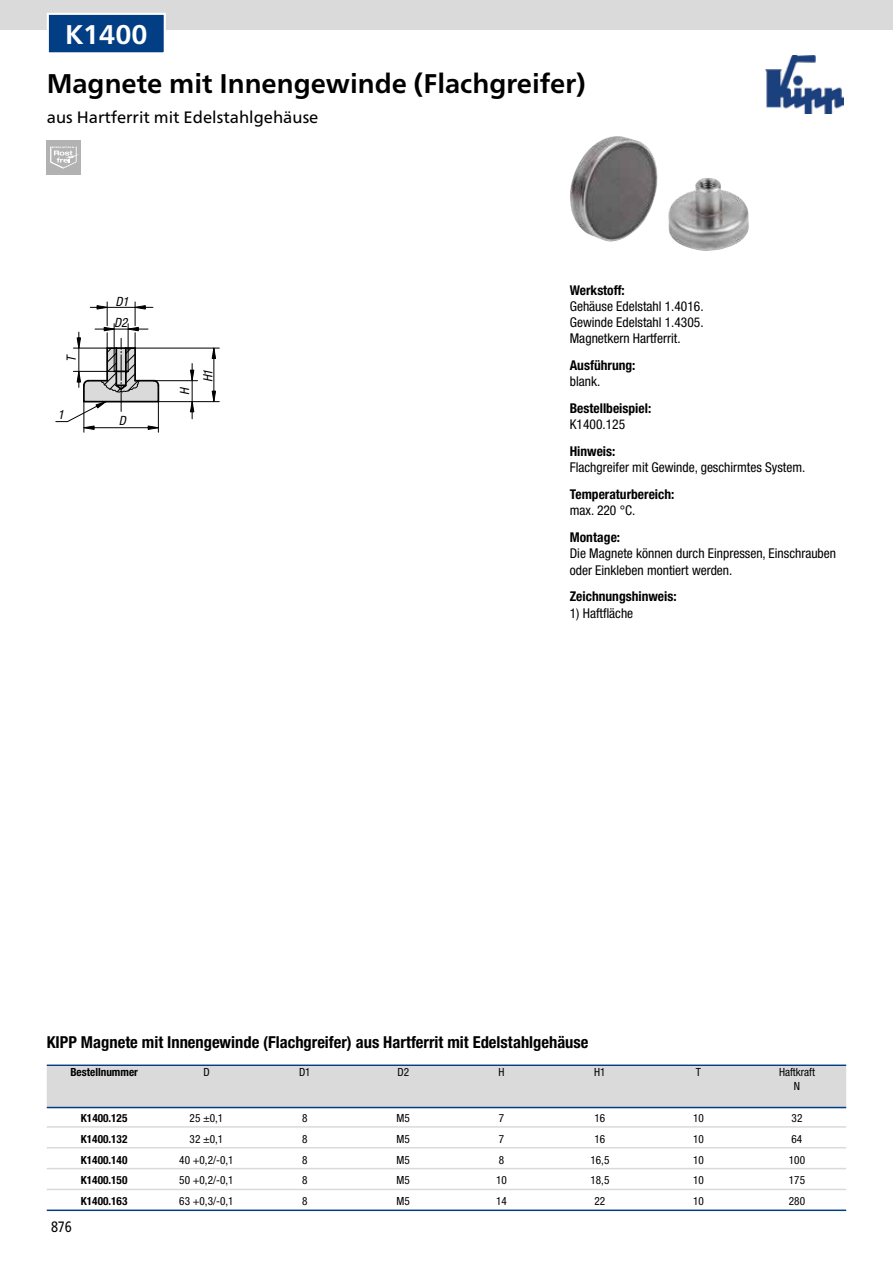
<style>
.page{position:relative;width:893px;height:1263px;background:#fff}
.page>*{position:absolute;margin:0;border:0;box-sizing:border-box;transform-origin:0 0}
.t1{font:700 27px "Frutiger Neue LTW1 G";color:#000}
.t2{font:700 27px "Frutiger Neue LTW1 G";color:#fff}
.t3{font:700 condensed 16.5px "Helvetica Neue LTW1 G";color:#000}
.t4{font:16.5px "Frutiger Neue LTW1 G";color:#000}
.t5{font:15px "Frutiger Neue LTW1 G";color:#000;scale:.81 1}
.t6{font:condensed 13.5px/16.2px "Helvetica Neue LTW1 G";color:#000;text-align:justify}
.t7{font:700 condensed 13.5px "Helvetica Neue LTW1 G";color:#000}
.t8{font:italic condensed 12.75px "Helvetica Neue LTW1 G";color:#000}
.t9{font:condensed 11.25px/14px "Helvetica Neue LTW1 G";color:#000;text-align:center}
.t10{font:700 condensed 11.25px "Helvetica Neue LTW1 G";color:#000}
</style>
<div class="page">
<div style="left:0;top:0;width:893px;height:30px;background:#dadada"></div>
<img style="left:765px;top:55px;width:79px;height:58px">
<img style="left:570px;top:136px;width:179px;height:115px">
<hr style="left:158px;top:402px;width:1px;height:30px;background:#000">
<hr style="left:83px;top:402px;width:1px;height:30px;background:#000">
<hr style="left:154px;top:380px;width:44px;height:1px;background:#000">
<hr style="left:192px;top:363px;width:1px;height:56px;background:#000">
<hr style="left:158px;top:401px;width:61px;height:1px;background:#000">
<hr style="left:127px;top:348px;width:92px;height:1px;background:#000">
<hr style="left:213px;top:348px;width:1px;height:54px;background:#000">
<svg style="left:189px;top:396px;width:6px;height:17px"></svg>
<svg style="left:189px;top:369px;width:6px;height:16px"></svg>
<svg style="left:211px;top:347px;width:6px;height:12px"></svg>
<svg style="left:211px;top:390px;width:6px;height:13px"></svg>
<svg style="left:56px;top:302px;width:108px;height:128px"></svg>
<div style="left:48px;top:14px;width:117px;height:39px;background:#023e84"></div>
<div style="left:47px;top:13px;width:119px;height:41px;border:2px solid #fff"></div>
<div style="left:47px;top:140px;width:34px;height:34px;background:#b3b2b2"></div>
<svg style="left:50px;top:147px;width:29px;height:22px"></svg>
<hr style="left:47px;top:1064px;width:799px;height:2px;background:#023e84">
<div style="left:47px;top:1066px;width:799px;height:41px;background:#dadada"></div>
<hr style="left:47px;top:1107px;width:799px;height:1px;background:#023e84">
<hr style="left:47px;top:1126px;width:799px;height:2px;background:#dadada">
<hr style="left:47px;top:1147px;width:799px;height:1px;background:#dadada">
<hr style="left:47px;top:1168px;width:799px;height:1px;background:#dadada">
<hr style="left:47px;top:1189px;width:799px;height:1px;background:#dadada">
<hr style="left:47px;top:1209px;width:799px;height:2px;background:#023e84">
<h1 class="t2" style="left:65px;top:18px;width:84px">K1400</h1>
<h1 class="t1" style="left:47px;top:67px;width:540px">Magnete mit Innengewinde (Flachgreifer)</h1>
<p class="t4" style="left:47px;top:105px;width:273px">aus Hartferrit mit Edelstahlgehäuse</p>
<p class="t8" style="left:64px;top:362px;width:9px;rotate:-90deg">T</p>
<p class="t8" style="left:58px;top:407px;width:8px">1</p>
<p class="t8" style="left:115px;top:294px;width:15px">D1</p>
<p class="t8" style="left:114px;top:315px;width:15px">D2</p>
<p class="t8" style="left:119px;top:413px;width:9px">D</p>
<p class="t8" style="left:177px;top:395px;width:9px;rotate:-90deg">H</p>
<p class="t8" style="left:200px;top:382px;width:14px;rotate:-90deg">H1</p>
<p class="t7" style="left:570px;top:282px;width:57px">Werkstoff:</p>
<p class="t6" style="left:570px;top:298px;width:135px">Gehäuse Edelstahl 1.4016.<br>Gewinde Edelstahl 1.4305.<br>Magnetkern Hartferrit.</p>
<p class="t7" style="left:570px;top:357px;width:67px">Ausführung:</p>
<p class="t6" style="left:570px;top:373px;width:32px">blank.</p>
<p class="t7" style="left:570px;top:400px;width:83px">Bestellbeispiel:</p>
<p class="t6" style="left:570px;top:416px;width:57px">K1400.125</p>
<p class="t7" style="left:570px;top:443px;width:47px">Hinweis:</p>
<p class="t6" style="left:570px;top:459px;width:237px">Flachgreifer mit Gewinde, geschirmtes System.</p>
<p class="t7" style="left:570px;top:486px;width:106px">Temperaturbereich:</p>
<p class="t6" style="left:570px;top:502px;width:67px">max. 220 °C.</p>
<p class="t7" style="left:570px;top:529px;width:52px">Montage:</p>
<p class="t6" style="left:570px;top:545px;width:268px">Die Magnete können durch Einpressen, Einschrauben oder Einkleben montiert werden.</p>
<p class="t7" style="left:570px;top:588px;width:108px">Zeichnungshinweis:</p>
<p class="t6" style="left:570px;top:605px;width:65px">1) Haftfläche</p>
<p class="t3" style="left:47px;top:1033px;width:543px">KIPP Magnete mit Innengewinde (Flachgreifer) aus Hartferrit mit Edelstahlgehäuse</p>
<p class="t10" style="left:70px;top:1066px;width:69px">Bestellnummer</p>
<p class="t9" style="left:203px;top:1065px;width:8px">D</p>
<p class="t9" style="left:299px;top:1065px;width:13px">D1</p>
<p class="t9" style="left:397px;top:1065px;width:13px">D2</p>
<p class="t9" style="left:499px;top:1065px;width:8px">H</p>
<p class="t9" style="left:594px;top:1065px;width:13px">H1</p>
<p class="t9" style="left:696px;top:1065px;width:7px">T</p>
<p class="t9" style="left:779px;top:1065px;width:38px">Haftkraft<br>N</p>
<p class="t10" style="left:81px;top:1111px;width:48px">K1400.125</p>
<p class="t9" style="left:190px;top:1111px;width:35px">25 ±0,1</p>
<p class="t9" style="left:302px;top:1111px;width:7px">8</p>
<p class="t9" style="left:397px;top:1111px;width:15px">M5</p>
<p class="t9" style="left:499px;top:1111px;width:7px">7</p>
<p class="t9" style="left:595px;top:1111px;width:12px">16</p>
<p class="t9" style="left:693px;top:1111px;width:12px">10</p>
<p class="t9" style="left:792px;top:1111px;width:12px">32</p>
<p class="t10" style="left:81px;top:1132px;width:48px">K1400.132</p>
<p class="t9" style="left:190px;top:1132px;width:35px">32 ±0,1</p>
<p class="t9" style="left:302px;top:1132px;width:7px">8</p>
<p class="t9" style="left:397px;top:1132px;width:15px">M5</p>
<p class="t9" style="left:499px;top:1132px;width:7px">7</p>
<p class="t9" style="left:595px;top:1132px;width:12px">16</p>
<p class="t9" style="left:693px;top:1132px;width:12px">10</p>
<p class="t9" style="left:792px;top:1132px;width:12px">64</p>
<p class="t10" style="left:81px;top:1153px;width:48px">K1400.140</p>
<p class="t9" style="left:179px;top:1153px;width:56px">40 +0,2/-0,1</p>
<p class="t9" style="left:302px;top:1153px;width:7px">8</p>
<p class="t9" style="left:397px;top:1153px;width:15px">M5</p>
<p class="t9" style="left:499px;top:1153px;width:7px">8</p>
<p class="t9" style="left:590px;top:1153px;width:20px">16,5</p>
<p class="t9" style="left:693px;top:1153px;width:12px">10</p>
<p class="t9" style="left:789px;top:1153px;width:18px">100</p>
<p class="t10" style="left:81px;top:1174px;width:48px">K1400.150</p>
<p class="t9" style="left:179px;top:1173px;width:56px">50 +0,2/-0,1</p>
<p class="t9" style="left:302px;top:1173px;width:7px">8</p>
<p class="t9" style="left:397px;top:1173px;width:15px">M5</p>
<p class="t9" style="left:496px;top:1173px;width:12px">10</p>
<p class="t9" style="left:590px;top:1173px;width:20px">18,5</p>
<p class="t9" style="left:693px;top:1173px;width:12px">10</p>
<p class="t9" style="left:789px;top:1173px;width:18px">175</p>
<p class="t10" style="left:81px;top:1194px;width:48px">K1400.163</p>
<p class="t9" style="left:179px;top:1194px;width:56px">63 +0,3/-0,1</p>
<p class="t9" style="left:302px;top:1194px;width:7px">8</p>
<p class="t9" style="left:397px;top:1194px;width:15px">M5</p>
<p class="t9" style="left:496px;top:1194px;width:12px">14</p>
<p class="t9" style="left:595px;top:1194px;width:12px">22</p>
<p class="t9" style="left:693px;top:1194px;width:12px">10</p>
<p class="t9" style="left:789px;top:1194px;width:18px">280</p>
<p class="t5" style="left:51px;top:1215px;width:27px">876</p>
</div>
